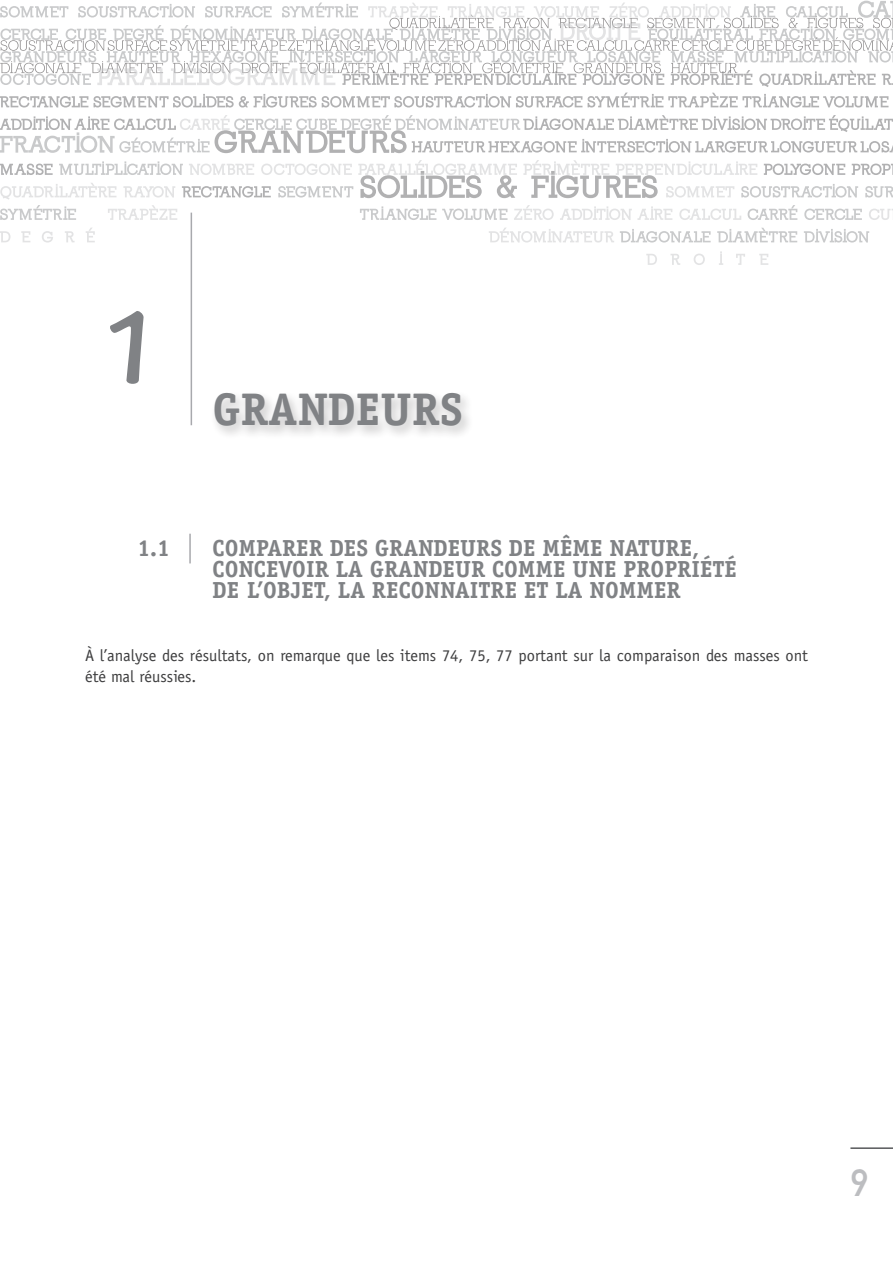
<style>
.page{position:relative;width:893px;height:1263px;background:#fff}
.page>*{position:absolute;margin:0;border:0;box-sizing:border-box;transform-origin:0 0}
.t1{font:180px "Reliq MM Os F 410 450";color:#808285}
.t2{font:700 45.75px "Officina Serif";color:#808285}
.t3{font:37.5px "DIN Mittelschrift";color:#bcbdc0}
.t4{font:700 23.25px/21px "Officina Serif";color:#808285}
.t5{font:16.5px/21px "Officina Sans";color:#3e3e3f}
</style>
<div class="page">
<svg style="left:0;top:0;width:893px;height:278px"></svg>
<hr style="left:191px;top:213px;width:1px;height:212px;background:#a8a9ad">
<hr style="left:850px;top:1147px;width:43px;height:2px;background:#57585a">
<div style="left:210px;top:389px;width:264px;height:50px;background:#231f20;opacity:.25"></div>
<hr style="left:189px;top:534px;width:2px;height:29px;background:#a8a9ad">
<p class="t1" style="left:108px;top:249px;width:48px">1</p>
<p class="t2" style="left:213px;top:381px;width:251px">GRANDEURS</p>
<p class="t4" style="left:137px;top:538px;width:34px">1.1</p>
<p class="t4" style="left:213px;top:538px;width:526px">COMPARER DES GRANDEURS DE MÊME NATURE,<br>CONCEVOIR LA GRANDEUR COMME UNE PROPRIÉTÉ<br>DE L’OBJET, LA RECONNAITRE ET LA NOMMER</p>
<p class="t5" style="left:85px;top:645px;width:724px">À l’analyse des résultats, on remarque que les items 74, 75, 77 portant sur la comparaison des masses ont été mal réussies.</p>
<h3 class="t3" style="left:850px;top:1160px;width:19px">9</h3>
</div>
